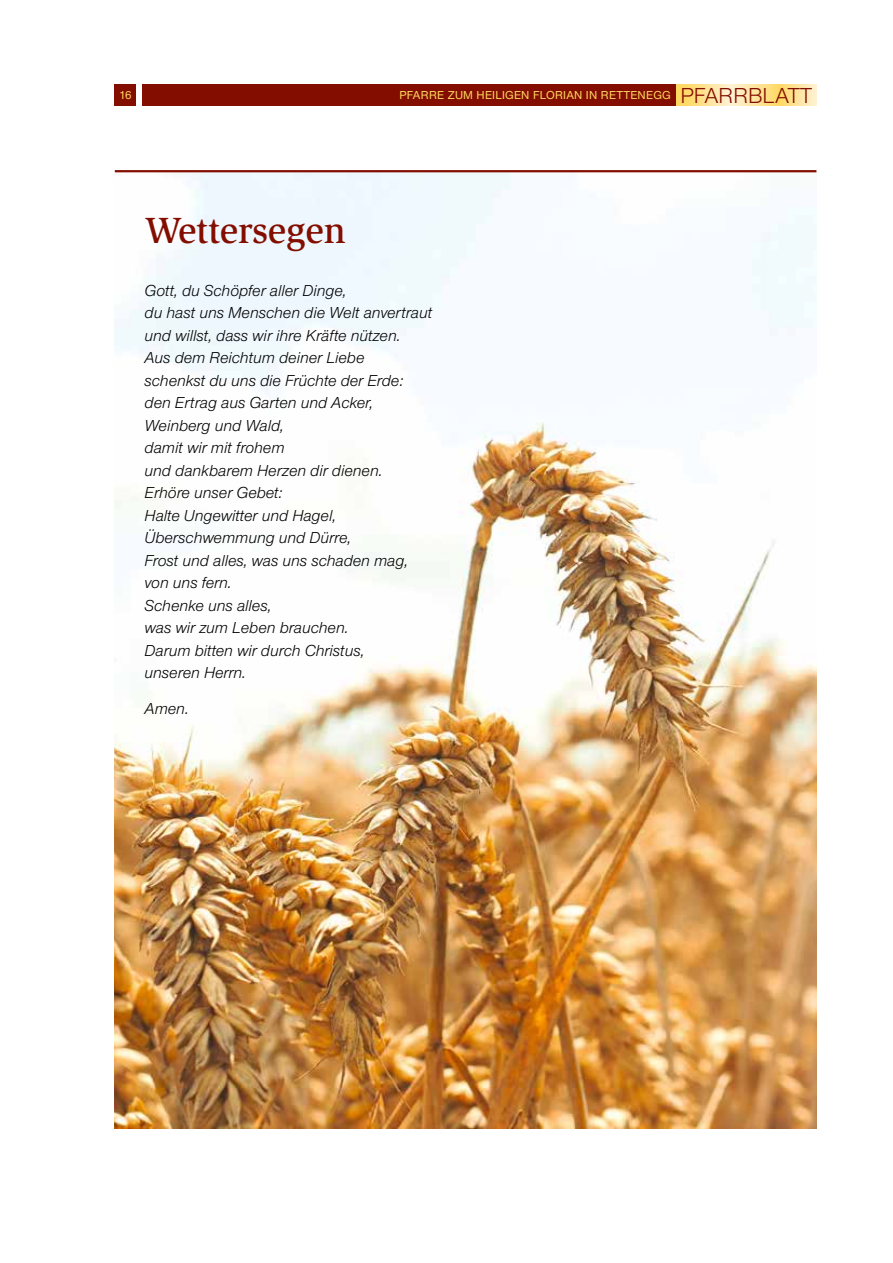
<style>
.page{position:relative;width:893px;height:1263px;background:#fff}
.page>*{position:absolute;margin:0;border:0;box-sizing:border-box;transform-origin:0 0}
.t1{font:500 37.5px "Slimbach";color:#830e00}
.t2{font:italic 16.5px/22.5px "Nimbus Sans Novus T";color:#000}
.t3{font:500 12px "Nimbus Sans Novus T";letter-spacing:.02em;color:#ffd861}
.s1{font-weight:400;font-size:22.5px;color:#830e00}
</style>
<div class="page">
<svg style="left:677px;top:84px;width:139px;height:22px;background:#ffe499"></svg>
<div style="left:142px;top:84px;width:533px;height:22px;background:#830e00"></div>
<div style="left:115px;top:84px;width:21px;height:22px;background:#830e00"></div>
<img style="left:115px;top:172px;width:701px;height:956px">
<hr style="left:115px;top:170px;width:701px;height:2px;background:#830e00">
<p class="t3" style="left:119px;top:88px;width:14px">16</p>
<p class="t3" style="left:399px;top:88px;width:415px">PFARRE ZUM HEILIGEN FLORIAN IN RETTENEGG <span class="s1">PFARRBLATT</span></p>
<h1 class="t1" style="left:145px;top:208px;width:203px">Wettersegen</h1>
<p class="t2" style="left:145px;top:278px;width:289px">Gott, du Schöpfer aller Dinge,<br>du hast uns Menschen die Welt anvertraut und willst, dass wir ihre Kräfte nützen.<br>Aus dem Reichtum deiner Liebe<br>schenkst du uns die Früchte der Erde: den Ertrag aus Garten und Acker,<br>Weinberg und Wald,<br>damit wir mit frohem<br>und dankbarem Herzen dir dienen.<br>Erhöre unser Gebet:<br>Halte Ungewitter und Hagel,<br>Überschwemmung und Dürre,<br>Frost und alles, was uns schaden mag, von uns fern.<br>Schenke uns alles,<br>was wir zum Leben brauchen.<br>Darum bitten wir durch Christus,<br>unseren Herrn.</p>
<p class="t2" style="left:145px;top:697px;width:46px">Amen.</p>
</div>
